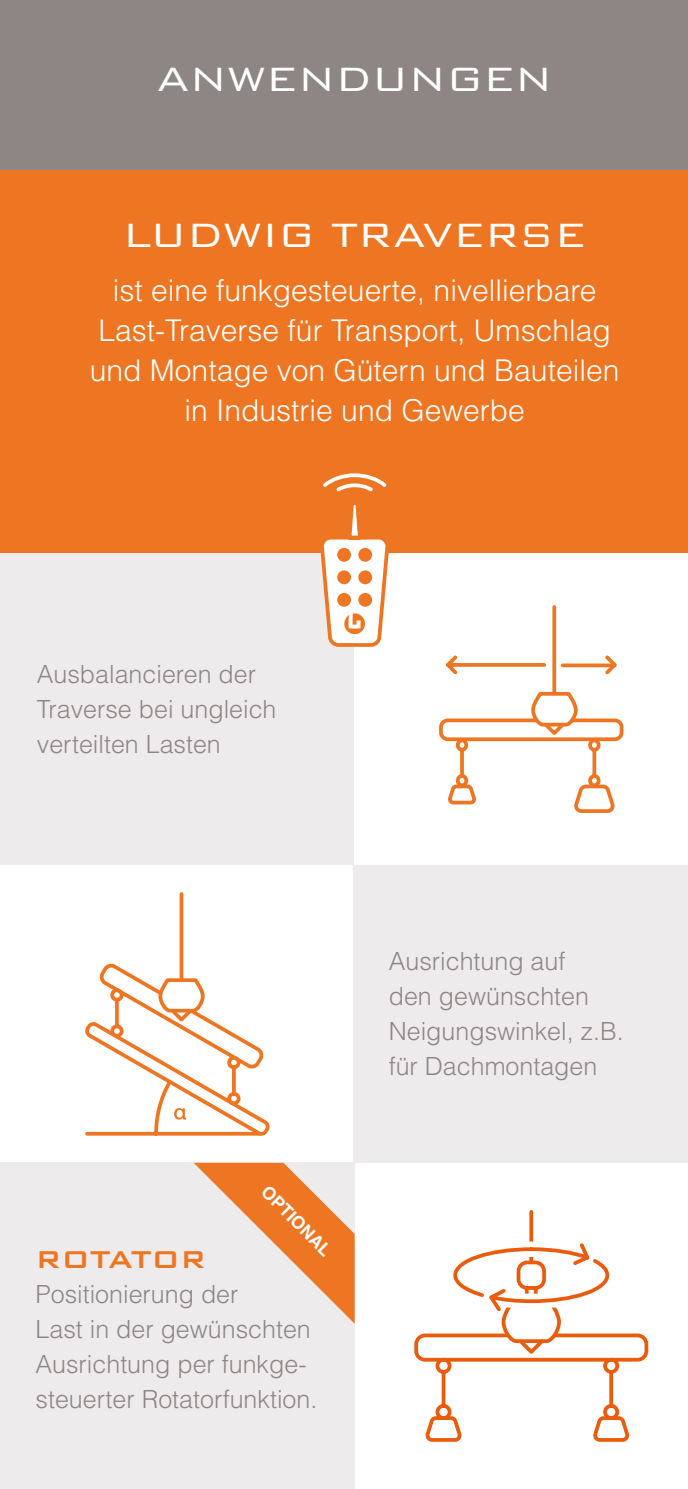
<style>
.page{position:relative;width:688px;height:1489px;background:#fff}
.page>*{position:absolute;margin:0;border:0;box-sizing:border-box;transform-origin:0 0}
.t1{font:300 45px "Bank Gothic BT";color:#fff}
.t2{font:500 32.5px "Bank Gothic BT";color:#ee7623}
.t3{font:300 30px/40px "Helvetica LT Std";color:#fff;text-align:center}
.t4{font:300 25px/35px "Helvetica LT Std";color:#8d8685}
.t5{font:700 17.5px "Helvetica LT Std";color:#fff}
</style>
<div class="page">
<div style="left:0;top:0;width:687px;height:170px;background:#8d8685"></div>
<div style="left:0;top:170px;width:687px;height:383px;background:#ee7623"></div>
<div style="left:0;top:553px;width:353px;height:312px;background:#eeebec"></div>
<div style="left:353px;top:865px;width:334px;height:297px;background:#eeebec"></div>
<div style="left:0;top:1162px;width:354px;height:326px;background:#eeebec"></div>
<svg style="left:194px;top:1162px;width:160px;height:161px"></svg>
<svg style="left:179px;top:892px;width:5px;height:68px"></svg>
<svg style="left:85px;top:960px;width:185px;height:176px"></svg>
<svg style="left:439px;top:605px;width:185px;height:208px"></svg>
<svg style="left:320px;top:473px;width:69px;height:175px"></svg>
<div style="left:414px;top:1333px;width:234px;height:28px;border:4px solid #ea5b0b;border-radius:9px"></div>
<svg style="left:425px;top:1210px;width:207px;height:232px"></svg>
<h1 class="t1" style="left:157px;top:55px;width:397px">ANWENDUNGEN</h1>
<h1 class="t1" style="left:123px;top:210px;width:464px">LUDWIG TRAVERSE</h1>
<p class="t3" style="left:90px;top:270px;width:531px">ist eine funkgesteuerte, nivellierbare Last-Traverse für Transport, Umschlag und Montage von Gütern und Bauteilen in Industrie und Gewerbe</p>
<p class="t4" style="left:37px;top:656px;width:241px">Ausbalancieren der<br>Traverse bei ungleich verteilten Lasten</p>
<p class="t5" style="left:272px;top:1181px;width:92px;rotate:45deg">OPTIONAL</p>
<h2 class="t2" style="left:36px;top:1241px;width:172px">ROTATOR</h2>
<p class="t4" style="left:36px;top:1276px;width:283px">Positionierung der<br>Last in der gewünschten<br>Ausrichtung per funkge&shy;steuerter Rotatorfunktion.</p>
<p class="t4" style="left:388px;top:943px;width:236px">Ausrichtung auf<br>den gewünschten<br>Neigungswinkel, z.B. für Dachmontagen</p>
</div>
